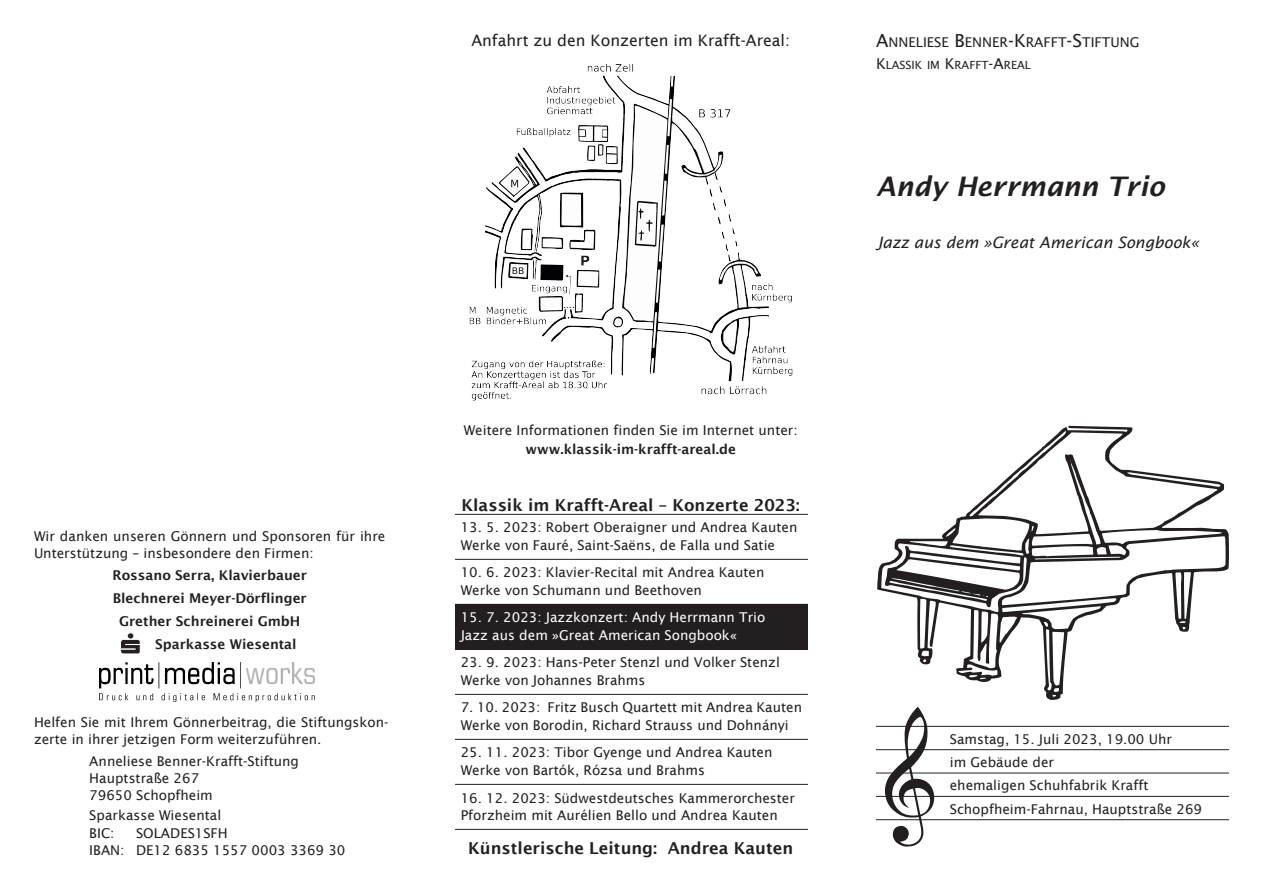
<style>
.page{position:relative;width:1263px;height:893px;background:#fff}
.page>*{position:absolute;margin:0;border:0;box-sizing:border-box;transform-origin:0 0}
.t1{font:italic 600 27px "Lucida Sans";color:#231f20}
.t2{font:600 16.5px "Lucida Sans";color:#231f20}
.t3{font:15.75px "Lucida Sans";color:#231f20}
.t4{font:italic 15.75px "Lucida Sans";color:#231f20}
.t5{font:13.5px/17.2px "Lucida Sans";color:#231f20}
.t6{font:600 13.5px "Lucida Sans";color:#231f20}
.t7{font:13.5px/17.2px "Lucida Sans";color:#fff}
.t8{font:11.25px "Lucida Sans";color:#231f20}
.s1{font-size:18px}
.s2{font-size:15px}
</style>
<div class="page">
<svg style="left:884px;top:707px;width:51px;height:140px"></svg>
<hr style="left:876px;top:749px;width:353px;height:1px;background:#231f20">
<hr style="left:876px;top:726px;width:353px;height:1px;background:#231f20">
<hr style="left:876px;top:773px;width:353px;height:1px;background:#231f20">
<hr style="left:876px;top:796px;width:353px;height:1px;background:#231f20">
<hr style="left:876px;top:819px;width:353px;height:1px;background:#231f20">
<img style="left:469px;top:63px;width:324px;height:338px">
<img style="left:121px;top:633px;width:19px;height:21px">
<svg style="left:877px;top:426px;width:352px;height:274px"></svg>
<svg style="left:881px;top:431px;width:344px;height:266px"></svg>
<img style="left:100px;top:663px;width:214px;height:39px">
<div style="left:455px;top:604px;width:353px;height:45px;background:#231f20"></div>
<hr style="left:455px;top:559px;width:353px;height:1px;background:#231f20">
<hr style="left:455px;top:514px;width:353px;height:1px;background:#231f20">
<hr style="left:455px;top:649px;width:353px;height:1px;background:#231f20">
<hr style="left:455px;top:694px;width:353px;height:1px;background:#231f20">
<hr style="left:455px;top:739px;width:353px;height:1px;background:#231f20">
<hr style="left:455px;top:784px;width:353px;height:1px;background:#231f20">
<hr style="left:455px;top:829px;width:353px;height:1px;background:#231f20">
<p class="t3" style="left:471px;top:31px;width:320px">Anfahrt zu den Konzerten im Krafft-Areal:</p>
<p class="t5" style="left:34px;top:527px;width:353px">Wir danken unseren Gönnern und Sponsoren für ihre<br>Unterstützung – insbesondere den Firmen:</p>
<p class="t6" style="left:112px;top:566px;width:196px">Rossano Serra, Klavierbauer</p>
<p class="t6" style="left:113px;top:590px;width:196px">Blechnerei Meyer-Dörflinger</p>
<p class="t6" style="left:119px;top:613px;width:183px">Grether Schreinerei GmbH</p>
<p class="t6" style="left:155px;top:636px;width:143px">Sparkasse Wiesental</p>
<p class="t5" style="left:34px;top:713px;width:356px">Helfen Sie mit Ihrem Gönnerbeitrag, die Stiftungskon&shy;zerte in ihrer jetzigen Form weiterzuführen.</p>
<p class="t5" style="left:89px;top:752px;width:211px">Anneliese Benner-Krafft-Stiftung<br>Hauptstraße 267<br>79650 Schopfheim</p>
<p class="t5" style="left:89px;top:806px;width:134px">Sparkasse Wiesental<br>BIC:</p>
<p class="t5" style="left:89px;top:824px;width:258px;text-indent:47px">SOLADES1SFH<br>IBAN: DE12 6835 1557 0003 3369 30</p>
<p class="t5" style="left:464px;top:421px;width:335px">Weitere Informationen finden Sie im Internet unter:</p>
<p class="t6" style="left:525px;top:440px;width:212px">www.klassik-im-krafft-areal.de</p>
<p class="t2" style="left:461px;top:495px;width:340px">Klassik im Krafft-Areal – Konzerte 2023:</p>
<p class="t5" style="left:461px;top:519px;width:338px">13. 5. 2023: Robert Oberaigner und Andrea Kauten<br>Werke von Fauré, Saint-Saëns, de Falla und Satie</p>
<p class="t5" style="left:461px;top:564px;width:305px">10. 6. 2023: Klavier-Recital mit Andrea Kauten<br>Werke von Schumann und Beethoven</p>
<p class="t7" style="left:461px;top:609px;width:306px">15. 7. 2023: Jazzkonzert: Andy Herrmann Trio<br>Jazz aus dem »Great American Songbook«</p>
<p class="t5" style="left:461px;top:654px;width:321px">23. 9. 2023: Hans-Peter Stenzl und Volker Stenzl<br>Werke von Johannes Brahms</p>
<p class="t5" style="left:461px;top:699px;width:343px">7. 10. 2023: Fritz Busch Quartett mit Andrea Kauten<br>Werke von Borodin, Richard Strauss und Dohnányi</p>
<p class="t5" style="left:461px;top:744px;width:313px">25. 11. 2023: Tibor Gyenge und Andrea Kauten<br>Werke von Bartók, Rózsa und Brahms</p>
<p class="t5" style="left:461px;top:789px;width:336px">16. 12. 2023: Südwestdeutsches Kammerorchester<br>Pforzheim mit Aurélien Bello und Andrea Kauten</p>
<p class="t2" style="left:468px;top:838px;width:326px">Künstlerische Leitung: Andrea Kauten</p>
<p class="t5" style="left:876px;top:34px;width:265px"><span class="s1">A</span>NNELIESE <span class="s1">B</span>ENNER<span class="s1">-K</span>RAFFT<span class="s1">-S</span>TIFTUNG</p>
<p class="t8" style="left:876px;top:58px;width:156px"><span class="s2">K</span>LASSIK IM <span class="s2">K</span>RAFFT<span class="s2">-A</span>REAL</p>
<h1 class="t1" style="left:876px;top:170px;width:290px">Andy Herrmann Trio</h1>
<p class="t4" style="left:876px;top:233px;width:324px">Jazz aus dem »Great American Songbook«</p>
<p class="t5" style="left:950px;top:727px;width:254px;line-height:23.4px">Samstag, 15. Juli 2023, 19.00 Uhr<br>im Gebäude der<br>ehemaligen Schuhfabrik Krafft<br>Schopfheim-Fahrnau, Hauptstraße 269</p>
</div>
